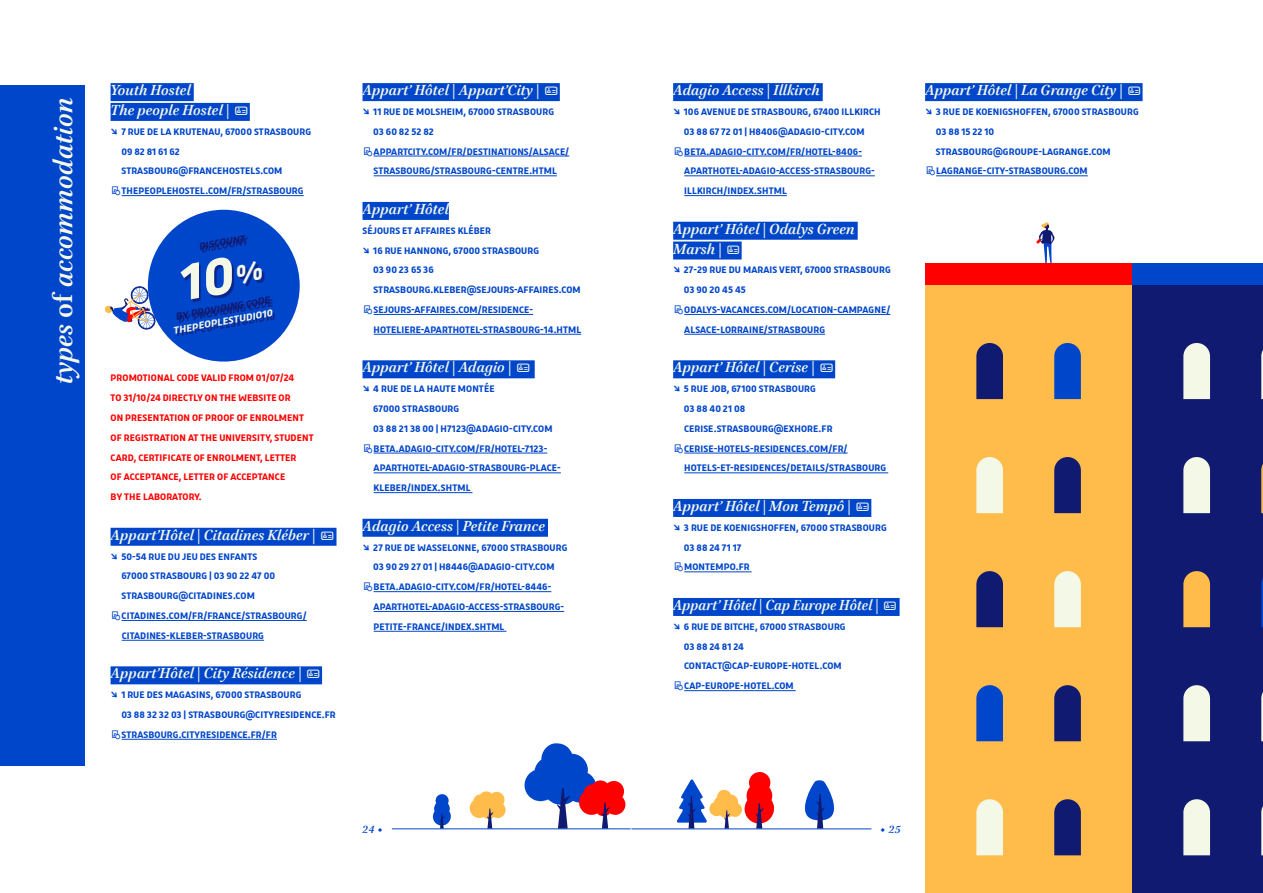
<style>
.page{position:relative;width:1263px;height:893px;background:#fff}
.page>*{position:absolute;margin:0;border:0;box-sizing:border-box;transform-origin:0 0}
.t1{font:italic 700 30px "Brill";color:#f4f8e7}
.t2{font:italic 700 16.5px/19.8px "Brill";color:#f4f8e7}
.t3{font:italic 700 16.5px "Brill";color:#f4f8e7;scale:.96 1}
.t4{font:italic 700 13.5px "Unistra A";color:#111a71}
.t5{font:italic 700 13.35px "Unistra A";color:#f4f8e7}
.t6{font:italic 700 13.35px "Unistra A";color:#111a71}
.t7{font:700 12.75px/19.8px "Unistra A";letter-spacing:.01em;color:#0046cb;scale:.95 1}
.t8{font:700 12.75px/19.8px "Unistra A";letter-spacing:.01em;color:#f00;scale:.95 1}
.t9{font:italic 700 12px "Brill";color:#0046cb}
.s1{font-style:normal}
.s2{font-family:"Unistra A";font-style:normal}
</style>
<div class="page">
<div style="left:111px;top:83px;width:83px;height:18px;background:#0046cb"></div>
<div style="left:111px;top:103px;width:139px;height:18px;background:#0046cb"></div>
<hr style="left:122px;top:195px;width:182px;height:1px;background:#0046cb">
<div style="left:111px;top:528px;width:225px;height:18px;background:#0046cb"></div>
<hr style="left:122px;top:620px;width:185px;height:1px;background:#0046cb">
<hr style="left:122px;top:640px;width:142px;height:1px;background:#0046cb">
<div style="left:111px;top:666px;width:211px;height:18px;background:#0046cb"></div>
<hr style="left:122px;top:739px;width:155px;height:1px;background:#0046cb">
<div style="left:362px;top:83px;width:198px;height:18px;background:#0046cb"></div>
<hr style="left:374px;top:156px;width:195px;height:1px;background:#0046cb">
<hr style="left:374px;top:175px;width:183px;height:1px;background:#0046cb">
<div style="left:362px;top:202px;width:87px;height:18px;background:#0046cb"></div>
<hr style="left:374px;top:314px;width:159px;height:1px;background:#0046cb">
<hr style="left:374px;top:334px;width:207px;height:1px;background:#0046cb">
<div style="left:362px;top:360px;width:173px;height:18px;background:#0046cb"></div>
<hr style="left:374px;top:453px;width:173px;height:1px;background:#0046cb">
<hr style="left:374px;top:472px;width:187px;height:1px;background:#0046cb">
<hr style="left:374px;top:492px;width:98px;height:1px;background:#0046cb">
<div style="left:362px;top:519px;width:186px;height:18px;background:#0046cb"></div>
<hr style="left:374px;top:591px;width:177px;height:1px;background:#0046cb">
<hr style="left:374px;top:611px;width:190px;height:1px;background:#0046cb">
<hr style="left:374px;top:631px;width:132px;height:1px;background:#0046cb">
<div style="left:673px;top:83px;width:150px;height:18px;background:#0046cb"></div>
<hr style="left:684px;top:156px;width:178px;height:1px;background:#0046cb">
<hr style="left:684px;top:175px;width:191px;height:1px;background:#0046cb">
<hr style="left:684px;top:195px;width:103px;height:1px;background:#0046cb">
<div style="left:673px;top:222px;width:185px;height:18px;background:#0046cb"></div>
<div style="left:673px;top:242px;width:69px;height:18px;background:#0046cb"></div>
<hr style="left:684px;top:314px;width:206px;height:1px;background:#0046cb">
<hr style="left:684px;top:334px;width:141px;height:1px;background:#0046cb">
<div style="left:673px;top:360px;width:162px;height:18px;background:#0046cb"></div>
<hr style="left:684px;top:453px;width:164px;height:1px;background:#0046cb">
<hr style="left:684px;top:472px;width:204px;height:1px;background:#0046cb">
<div style="left:673px;top:499px;width:198px;height:18px;background:#0046cb"></div>
<hr style="left:684px;top:571px;width:68px;height:1px;background:#0046cb">
<div style="left:673px;top:598px;width:227px;height:18px;background:#0046cb"></div>
<hr style="left:684px;top:690px;width:112px;height:1px;background:#0046cb">
<div style="left:925px;top:83px;width:217px;height:18px;background:#0046cb"></div>
<hr style="left:936px;top:175px;width:152px;height:1px;background:#0046cb">
<svg style="left:105px;top:286px;width:51px;height:44px"></svg>
<div style="left:148px;top:210px;width:152px;height:152px;background:#0046cb;border-radius:50%"></div>
<div style="left:176px;top:237px;width:99px;height:99px;background:#111a71;opacity:.75"></div>
<svg style="left:433px;top:794px;width:18px;height:34px"></svg>
<svg style="left:470px;top:791px;width:36px;height:37px"></svg>
<svg style="left:524px;top:743px;width:102px;height:85px"></svg>
<svg style="left:677px;top:772px;width:97px;height:56px"></svg>
<svg style="left:804px;top:780px;width:30px;height:48px"></svg>
<div style="left:925px;top:285px;width:207px;height:608px;background:#ffbc4a"></div>
<div style="left:1132px;top:285px;width:131px;height:608px;background:#111a71"></div>
<div style="left:925px;top:264px;width:207px;height:21px;background:#f00"></div>
<div style="left:1132px;top:264px;width:131px;height:21px;background:#0046cb"></div>
<svg style="left:976px;top:343px;width:27px;height:56px;background:#20246e"></svg>
<svg style="left:1054px;top:343px;width:27px;height:56px;background:#104dc2"></svg>
<svg style="left:1183px;top:343px;width:27px;height:56px;background:#e5e9df"></svg>
<svg style="left:1261px;top:350px;width:2px;height:49px"></svg>
<svg style="left:976px;top:457px;width:27px;height:56px;background:#f4f4dc"></svg>
<svg style="left:1054px;top:457px;width:27px;height:56px;background:#20246e"></svg>
<svg style="left:1183px;top:457px;width:27px;height:56px;background:#e4e9df"></svg>
<svg style="left:1261px;top:464px;width:2px;height:49px"></svg>
<svg style="left:976px;top:571px;width:27px;height:56px;background:#20246e"></svg>
<svg style="left:1054px;top:571px;width:27px;height:56px;background:#f4f3dc"></svg>
<svg style="left:1183px;top:571px;width:27px;height:56px;background:#eeb14c"></svg>
<svg style="left:1261px;top:578px;width:2px;height:49px"></svg>
<svg style="left:976px;top:685px;width:27px;height:56px;background:#114dc2"></svg>
<svg style="left:1054px;top:685px;width:27px;height:56px;background:#20246e"></svg>
<svg style="left:1183px;top:685px;width:27px;height:56px;background:#e4e8de"></svg>
<svg style="left:1261px;top:692px;width:2px;height:49px"></svg>
<svg style="left:976px;top:799px;width:27px;height:56px;background:#f4f3dc"></svg>
<svg style="left:1054px;top:799px;width:27px;height:56px;background:#21256e"></svg>
<svg style="left:1183px;top:799px;width:27px;height:56px;background:#e4e8de"></svg>
<svg style="left:1261px;top:806px;width:2px;height:49px"></svg>
<svg style="left:1036px;top:222px;width:18px;height:42px"></svg>
<hr style="left:392px;top:828px;width:239px;height:1px;background:#0046cb">
<hr style="left:631px;top:828px;width:240px;height:1px;background:#0046cb">
<div style="left:0;top:85px;width:85px;height:680px;background:#0046cb"></div>
<svg style="left:181px;top:255px;width:81px;height:46px"></svg>
<h1 class="t1" style="left:42px;top:384px;width:288px;rotate:-90deg">types <span class="s1">of</span> accommodation</h1>
<p class="t2" style="left:111px;top:81px;width:121px">Youth Hostel<br>The people Hostel |</p>
<p class="t7" style="left:121px;top:121px;width:201px;text-indent:-11px">⇘ 7 RUE DE LA KRUTENAU, 67000 STRASBOURG<br>09 82 81 61 62<br>STRASBOURG@FRANCEHOSTELS.COM<br>THEPEOPLEHOSTEL.COM/FR/STRASBOURG</p>
<p class="t6" style="left:197px;top:239px;width:48px;rotate:-10deg">DISCOUNT</p>
<p class="t4" style="left:174px;top:309px;width:97px;rotate:-10deg">BY PROVIDING CODE</p>
<p class="t5" style="left:172px;top:323px;width:102px;rotate:-10deg">THEPEOPLESTUDIO10</p>
<p class="t8" style="left:111px;top:368px;width:215px">PROMOTIONAL CODE VALID FROM 01/07/24<br>TO 31/10/24 DIRECTLY ON THE WEBSITE OR<br>ON PRESENTATION OF PROOF OF ENROLMENT OF REGISTRATION AT THE UNIVERSITY, STUDENT CARD, CERTIFICATE OF ENROLMENT, LETTER<br>OF ACCEPTANCE, LETTER OF ACCEPTANCE<br>BY THE LABORATORY.</p>
<p class="t2" style="left:111px;top:525px;width:207px">Appart’Hôtel | Citadines Kléber |</p>
<p class="t7" style="left:121px;top:546px;width:197px;text-indent:-11px">⇘ 50-54 RUE DU JEU DES ENFANTS<br>67000 STRASBOURG | 03 90 22 47 00<br>STRASBOURG@CITADINES.COM<br>CITADINES.COM/FR/FRANCE/STRASBOURG/<br>CITADINES-KLEBER-STRASBOURG</p>
<p class="t2" style="left:111px;top:664px;width:193px">Appart’Hôtel | City Résidence |</p>
<p class="t7" style="left:121px;top:684px;width:227px;text-indent:-11px">⇘ 1 RUE DES MAGASINS, 67000 STRASBOURG<br>03 88 32 32 03 | STRASBOURG@CITYRESIDENCE.FR<br>STRASBOURG.CITYRESIDENCE.FR/FR</p>
<p class="t2" style="left:362px;top:81px;width:179px">Appart’ Hôtel | Appart’City |</p>
<p class="t7" style="left:373px;top:101px;width:208px;text-indent:-11px">⇘ 11 RUE DE MOLSHEIM, 67000 STRASBOURG<br>03 60 82 52 82<br>APPARTCITY.COM/FR/DESTINATIONS/ALSACE/ STRASBOURG/STRASBOURG-CENTRE.HTML</p>
<p class="t2" style="left:362px;top:200px;width:88px">Appart’ Hôtel</p>
<p class="t7" style="left:363px;top:220px;width:137px">SÉJOURS ET AFFAIRES KLÉBER</p>
<p class="t7" style="left:362px;top:240px;width:188px">⇘ 16 RUE HANNONG, 67000 STRASBOURG</p>
<p class="t7" style="left:373px;top:260px;width:65px">03 90 23 65 36</p>
<p class="t7" style="left:373px;top:279px;width:220px">STRASBOURG.KLEBER@SEJOURS-AFFAIRES.COM</p>
<p class="t7" style="left:374px;top:299px;width:169px">SEJOURS-AFFAIRES.COM/RESIDENCE-</p>
<p class="t7" style="left:374px;top:319px;width:220px">HOTELIERE-APARTHOTEL-STRASBOURG-14.HTML</p>
<p class="t2" style="left:362px;top:358px;width:151px">Appart’ Hôtel | Adagio |</p>
<p class="t7" style="left:373px;top:378px;width:199px;text-indent:-11px">⇘ 4 RUE DE LA HAUTE MONTÉE<br>67000 STRASBOURG<br>03 88 21 38 00 | H7123@ADAGIO-CITY.COM<br>BETA.ADAGIO-CITY.COM/FR/HOTEL-7123-<br>APARTHOTEL-ADAGIO-STRASBOURG-PLACE-<br>KLEBER/INDEX.SHTML</p>
<p class="t2" style="left:362px;top:516px;width:184px">Adagio Access | Petite France</p>
<p class="t7" style="left:373px;top:537px;width:206px;text-indent:-11px">⇘ 27 RUE DE WASSELONNE, 67000 STRASBOURG 03 90 29 27 01 | H8446@ADAGIO-CITY.COM BETA.ADAGIO-CITY.COM/FR/HOTEL-8446- APARTHOTEL-ADAGIO-ACCESS-STRASBOURG-PETITE-FRANCE/INDEX.SHTML</p>
<p class="t2" style="left:673px;top:81px;width:148px">Adagio Access | Illkirch</p>
<p class="t7" style="left:684px;top:101px;width:209px;text-indent:-11px">⇘ 106 AVENUE DE STRASBOURG, 67400 ILLKIRCH 03 88 67 72 01 | H8406@ADAGIO-CITY.COM BETA.ADAGIO-CITY.COM/FR/HOTEL-8406- APARTHOTEL-ADAGIO-ACCESS-STRASBOURG-ILLKIRCH/INDEX.SHTML</p>
<p class="t2" style="left:673px;top:219px;width:183px">Appart’ Hôtel | Odalys Green<br>Marsh |</p>
<p class="t7" style="left:684px;top:260px;width:219px;text-indent:-11px">⇘ 27-29 RUE DU MARAIS VERT, 67000 STRASBOURG<br>03 90 20 45 45<br>ODALYS-VACANCES.COM/LOCATION-CAMPAGNE/<br>ALSACE-LORRAINE/STRASBOURG</p>
<p class="t2" style="left:673px;top:358px;width:144px">Appart’ Hôtel | Cerise |</p>
<p class="t7" style="left:684px;top:378px;width:214px;text-indent:-11px">⇘ 5 RUE JOB, 67100 STRASBOURG<br>03 88 40 21 08<br>CERISE.STRASBOURG@EXHORE.FR<br>CERISE-HOTELS-RESIDENCES.COM/FR/<br>HOTELS-ET-RESIDENCES/DETAILS/STRASBOURG</p>
<p class="t2" style="left:673px;top:497px;width:180px">Appart’ Hôtel | Mon Tempô |</p>
<p class="t7" style="left:684px;top:517px;width:215px;text-indent:-11px">⇘ 3 RUE DE KOENIGSHOFFEN, 67000 STRASBOURG<br>03 88 24 71 17<br>MONTEMPO.FR</p>
<p class="t3" style="left:673px;top:593px;width:216px">Appart’ Hôtel | Cap Europe Hôtel |</p>
<p class="t7" style="left:684px;top:616px;width:172px;text-indent:-11px">⇘ 6 RUE DE BITCHE, 67000 STRASBOURG<br>03 88 24 81 24<br>CONTACT@CAP-EUROPE-HOTEL.COM<br>CAP-EUROPE-HOTEL.COM</p>
<p class="t2" style="left:925px;top:81px;width:200px">Appart’ Hôtel | La Grange City |</p>
<p class="t7" style="left:936px;top:101px;width:215px;text-indent:-11px">⇘ 3 RUE DE KOENIGSHOFFEN, 67000 STRASBOURG<br>03 88 15 22 10<br>STRASBOURG@GROUPE-LAGRANGE.COM<br>LAGRANGE-CITY-STRASBOURG.COM</p>
<p class="t9" style="left:362px;top:821px;width:22px">24 <span class="s2">•</span></p>
<p class="t9" style="left:880px;top:821px;width:22px"><span class="s2">•</span> 25</p>
</div>
